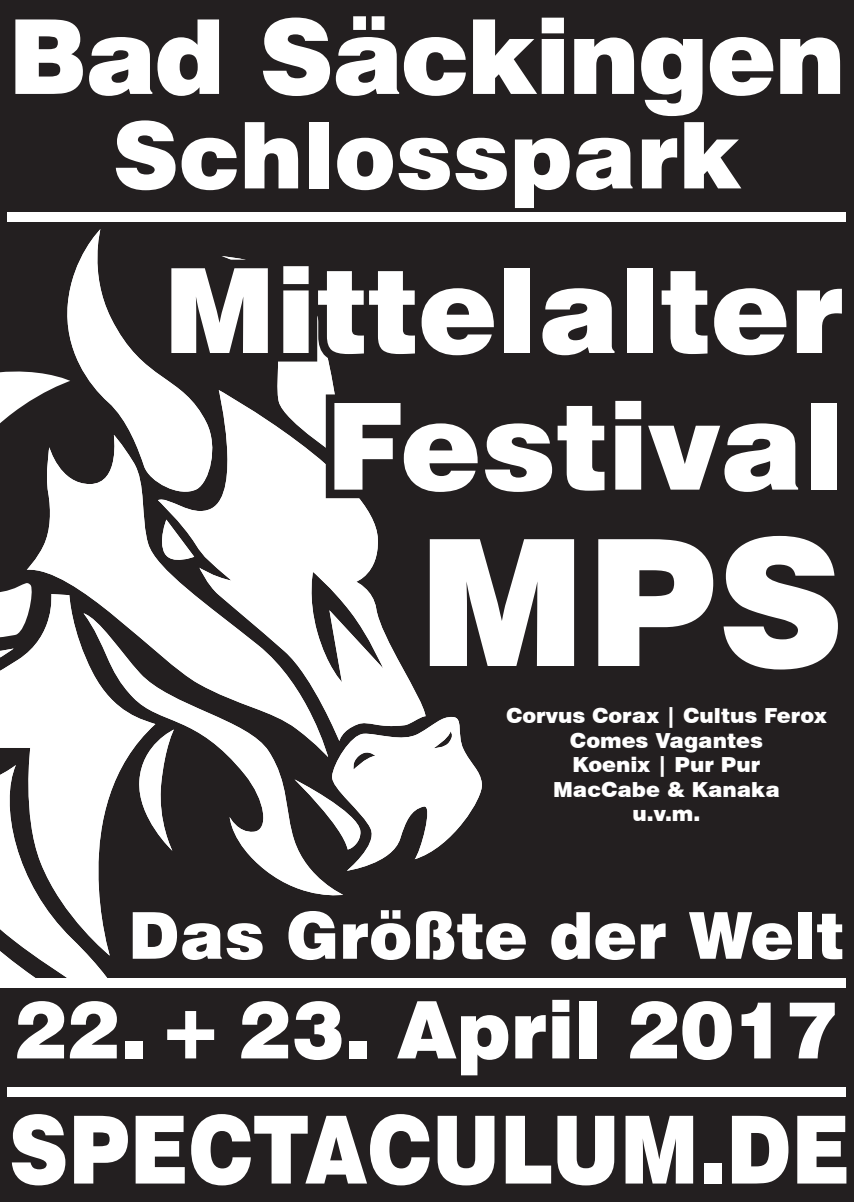
<style>
.page{position:relative;width:854px;height:1202px;background:#fff}
.page>*{position:absolute;margin:0;border:0;box-sizing:border-box;transform-origin:0 0}
.t1{font:900 176.3px "Swiss 721 BT";color:#fff}
.t2{font:900 120.4px "Swiss 721 BT";color:#fff}
.t3{font:900 117.8px "Swiss 721 BT";color:#fff}
.t4{font:900 103.5px "Swiss 721 BT";letter-spacing:-.02em;color:#fff}
.t5{font:900 94.2px "Swiss 721 BT";color:#fff;scale:.88 1}
.t6{font:900 92.1px "Swiss 721 BT";color:#fff}
.t7{font:900 79.5px "Swiss 721 BT";color:#fff}
.t8{font:900 64.7px "Swiss 721 BT";color:#fff}
.t9{font:900 20.8px/24.6px "Swiss 721 BT";color:#fff;text-align:center}
</style>
<div class="page">
<div style="left:0;top:7px;width:853px;height:1195px;background:#231f20"></div>
<svg style="left:0;top:371px;width:63px;height:223px"></svg>
<svg style="left:0;top:594px;width:27px;height:135px;fill:#fff"></svg>
<svg style="left:0;top:729px;width:110px;height:258px"></svg>
<svg style="left:83px;top:757px;width:260px;height:144px"></svg>
<svg style="left:27px;top:435px;width:245px;height:322px;fill:#fff"></svg>
<svg style="left:63px;top:229px;width:95px;height:269px"></svg>
<svg style="left:294px;top:716px;width:188px;height:155px"></svg>
<svg style="left:158px;top:405px;width:267px;height:336px;fill:#fff"></svg>
<div style="left:8px;top:212px;width:838px;height:10px;background:#fff"></div>
<div style="left:8px;top:978px;width:838px;height:9px;background:#fff"></div>
<div style="left:8px;top:1087px;width:838px;height:10px;background:#fff"></div>
<svg style="left:154px;top:229px;width:67px;height:176px"></svg>
<svg style="left:221px;top:256px;width:204px;height:270px"></svg>
<h3 class="t4" style="left:8px;top:-6px;width:838px">Bad Säckingen</h3>
<h3 class="t6" style="left:113px;top:100px;width:630px">Schlosspark</h3>
<h3 class="t3" style="left:163px;top:240px;width:682px">Mittelalter</h3>
<h2 class="t2" style="left:326px;top:374px;width:519px">Festival</h2>
<h1 class="t1" style="left:417px;top:496px;width:428px">MPS</h1>
<p class="t9" style="left:506px;top:703px;width:322px">Corvus Corax | Cultus Ferox<br>Comes Vagantes<br>Koenix | Pur Pur<br>MacCabe &amp; Kanaka<br>u.v.m.</p>
<h3 class="t8" style="left:128px;top:896px;width:717px">Das Größte der Welt</h3>
<h3 class="t7" style="left:15px;top:982px;width:825px">22. + 23. April 2017</h3>
<h3 class="t5" style="left:9px;top:1093px;width:956px">SPECTACULUM.DE</h3>
</div>
